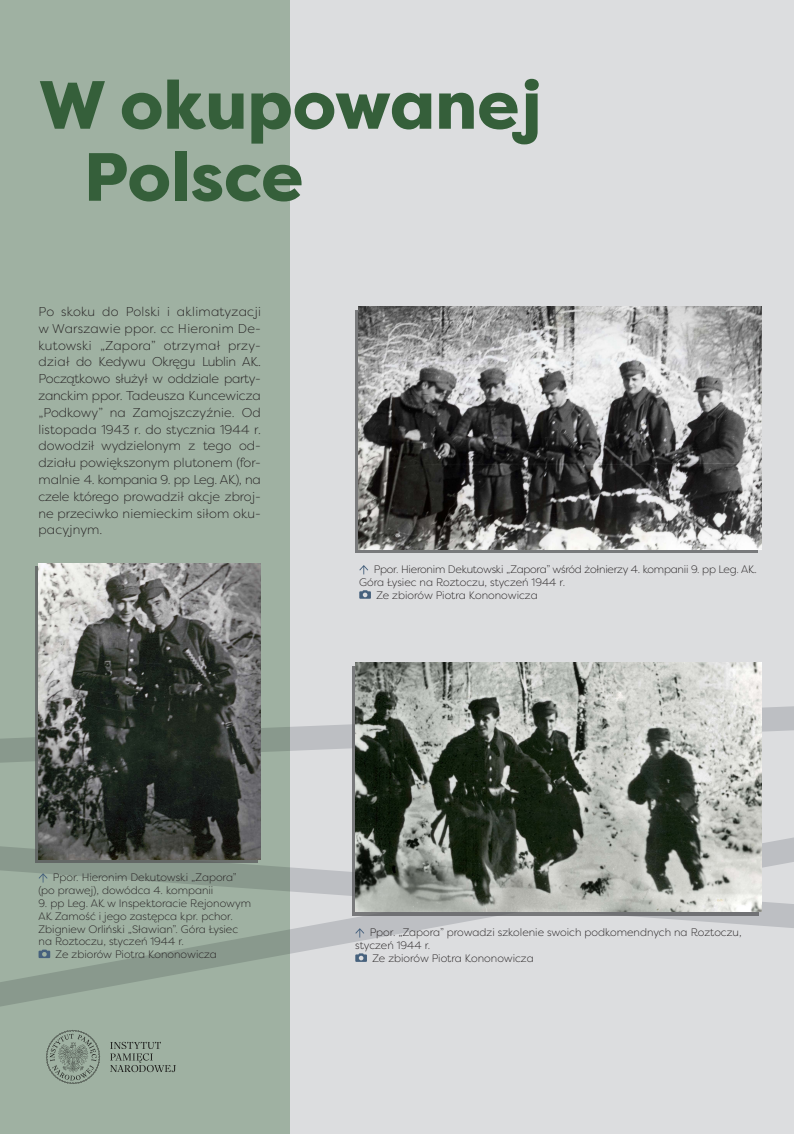
<style>
.page{position:relative;width:794px;height:1134px;background:#dcdddf}
.page>*{position:absolute;margin:0;border:0;box-sizing:border-box;transform-origin:0 0}
.tytul_planszy{font:800 68px/72px "Filson Pro";color:#355f3a}
.tekst_glowny{font:300 12.8px/16.8px "Filson Pro";letter-spacing:.005em;color:#231f20;text-align:justify}
.podpis_just_prawo{font:300 10.8px/12.8px "Filson Pro";color:#231f20}
.podpis_just_prawo-2{font:300 10.8px/12.8px "Filson Pro";letter-spacing:-.02em;color:#231f20}
</style>
<div class="page">
<div style="left:0;top:0;width:289px;height:1134px;background:#9fb1a2"></div>
<svg style="left:0;top:703px;width:794px;height:64px"></svg>
<svg style="left:0;top:824px;width:794px;height:200px"></svg>
<img style="left:355px;top:663px;width:407px;height:249px">
<div style="left:355px;top:310px;width:403px;height:243px;background:#57585a;opacity:.75"></div>
<img style="left:358px;top:307px;width:403px;height:242px">
<div style="left:35px;top:566px;width:223px;height:297px;background:#57585a;opacity:.75"></div>
<img style="left:39px;top:563px;width:222px;height:296px">
<svg style="left:46px;top:1030px;width:54px;height:54px"></svg>
<svg style="left:110px;top:1042px;width:66px;height:30px"></svg>
<svg style="left:355px;top:928px;width:9px;height:9px"></svg>
<svg style="left:355px;top:953px;width:12px;height:9px"></svg>
<svg style="left:359px;top:565px;width:9px;height:9px"></svg>
<svg style="left:359px;top:590px;width:12px;height:9px"></svg>
<svg style="left:39px;top:873px;width:9px;height:9px"></svg>
<svg style="left:39px;top:949px;width:11px;height:9px"></svg>
<p class="tytul_planszy" style="left:84px;top:70px;width:459px;text-indent:-45px">W okupowanej<br>Polsce</p>
<p class="tekst_glowny" style="left:39px;top:303px;width:224px">Po skoku do Polski i aklimatyzacji w Warszawie ppor. cc Hieronim De&shy;kutowski „Zapora” otrzymał przy&shy;dział do Kedywu Okręgu Lublin AK.<br>Początkowo służył w oddziale party&shy;zanckim ppor. Tadeusza Kuncewicza „Podkowy” na Zamojszczyźnie. Od listopada 1943 r. do stycznia 1944 r. dowodził wydzielonym z tego od&shy;działu powiększonym plutonem (for&shy;malnie 4. kompania 9. pp Leg. AK), na czele którego prowadził akcje zbroj&shy;ne przeciwko niemieckim siłom oku&shy;pacyjnym.</p>
<p class="podpis_just_prawo-2" style="left:359px;top:563px;width:399px;text-indent:14px">Ppor. Hieronim Dekutowski „Zapora” wśród żołnierzy 4. kompanii 9. pp Leg. AK.<br>Góra Łysiec na Roztoczu, styczeń 1944 r.</p>
<p class="podpis_just_prawo" style="left:376px;top:588px;width:163px">Ze zbiorów Piotra Kononowicza</p>
<p class="podpis_just_prawo" style="left:39px;top:871px;width:200px;text-indent:14px">Ppor. Hieronim Dekutowski „Zapora” (po prawej), dowódca 4. kompanii</p>
<p class="podpis_just_prawo" style="left:39px;top:896px;width:214px">9. pp Leg. AK w Inspektoracie Rejonowym</p>
<p class="podpis_just_prawo" style="left:39px;top:909px;width:196px">AK Zamość i jego zastępca kpr. pchor.</p>
<p class="podpis_just_prawo" style="left:39px;top:922px;width:201px">Zbigniew Orliński „Sławian”. Góra Łysiec</p>
<p class="podpis_just_prawo" style="left:39px;top:935px;width:147px">na Roztoczu, styczeń 1944 r.</p>
<p class="podpis_just_prawo" style="left:56px;top:948px;width:163px">Ze zbiorów Piotra Kononowicza</p>
<p class="podpis_just_prawo" style="left:355px;top:926px;width:388px;text-indent:14px">Ppor. „Zapora” prowadzi szkolenie swoich podkomendnych na Roztoczu, styczeń 1944 r.</p>
<p class="podpis_just_prawo" style="left:372px;top:951px;width:163px">Ze zbiorów Piotra Kononowicza</p>
</div>
